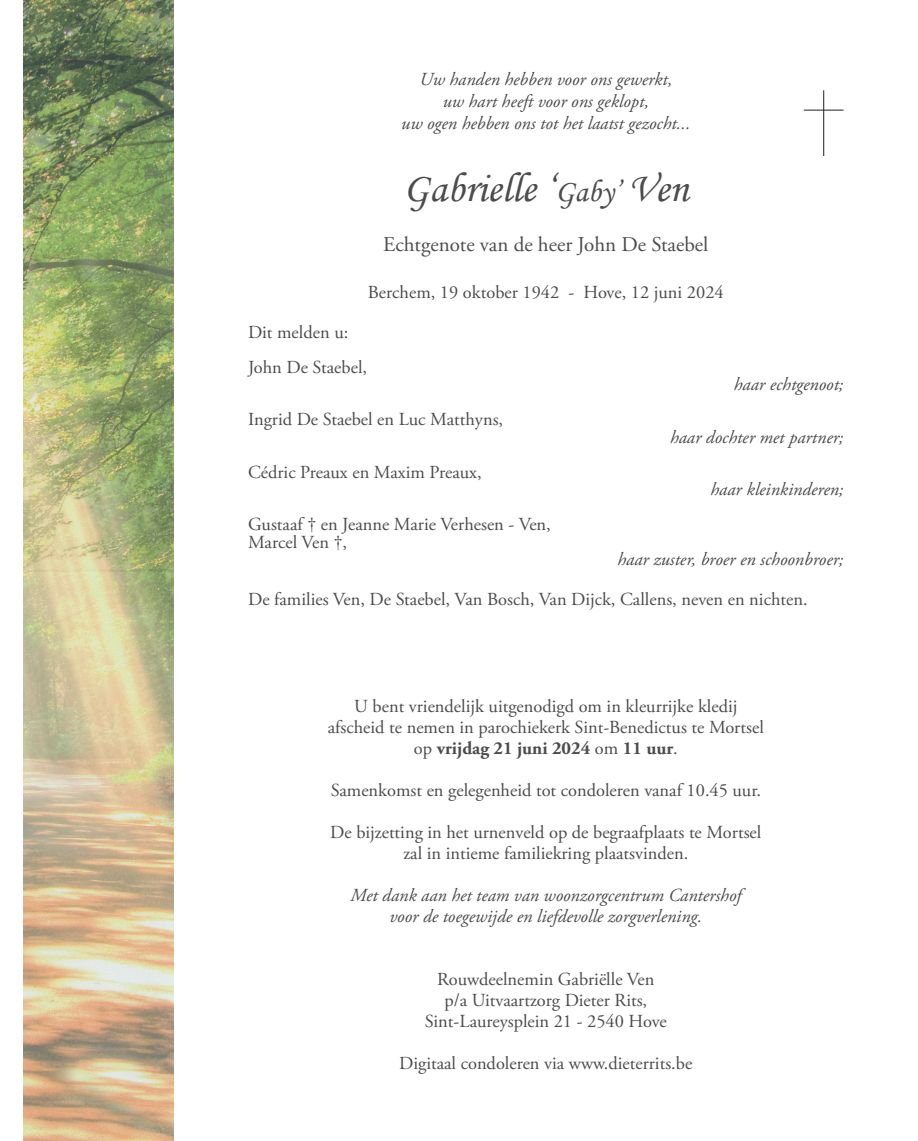
<style>
.page{position:relative;width:918px;height:1141px;background:#fff}
.page>*{position:absolute;margin:0;border:0;box-sizing:border-box;transform-origin:0 0}
.t1{font:42px "Monotype Corsiva";color:#4b4c4d}
.t2{font:21px "Adobe Garamond Pro";color:#4b4c4d}
.t3{font:18.38px/21px "Adobe Garamond Pro";color:#4b4c4d;text-align:center}
.t4{font:italic 18.38px "Adobe Garamond Pro";color:#4b4c4d}
.t5{font:700 18.38px "Adobe Garamond Pro";color:#4b4c4d}
.s1{font-size:31.5px}
.s2{font-weight:400}
</style>
<div class="page">
<img style="left:23px;top:0;width:151px;height:1141px">
<hr style="left:823px;top:90px;width:1px;height:66px;background:#231f20">
<hr style="left:804px;top:110px;width:39px;height:1px;background:#231f20">
<p class="t4" style="left:419px;top:68px;width:254px">Uw handen hebben voor ons gewerkt,</p>
<p class="t4" style="left:443px;top:90px;width:208px">uw hart heeft voor ons geklopt,</p>
<p class="t4" style="left:401px;top:112px;width:291px">uw ogen hebben ons tot het laatst gezocht...</p>
<p class="t1" style="left:403px;top:162px;width:287px">Gabrielle ‘<span class="s1">Gaby’</span> Ven</p>
<p class="t2" style="left:383px;top:232px;width:327px">Echtgenote van de heer John De Staebel</p>
<p class="t3" style="left:368px;top:283px;width:357px">Berchem, 19 oktober 1942 - Hove, 12 juni 2024</p>
<p class="t3" style="left:248px;top:322px;width:102px">Dit melden u:</p>
<p class="t3" style="left:248px;top:357px;width:120px">John De Staebel,</p>
<p class="t4" style="left:734px;top:374px;width:111px">haar echtgenoot;</p>
<p class="t3" style="left:248px;top:410px;width:257px">Ingrid De Staebel en Luc Matthyns,</p>
<p class="t3" style="left:248px;top:462px;width:235px">Cédric Preaux en Maxim Preaux,</p>
<p class="t3" style="left:248px;top:515px;width:304px">Gustaaf † en Jeanne Marie Verhesen - Ven,</p>
<p class="t3" style="left:248px;top:532px;width:100px">Marcel Ven †,</p>
<p class="t4" style="left:670px;top:426px;width:175px">haar dochter met partner;</p>
<p class="t4" style="left:710px;top:479px;width:134px">haar kleinkinderen;</p>
<p class="t4" style="left:617px;top:549px;width:228px">haar zuster, broer en schoonbroer;</p>
<p class="t3" style="left:248px;top:589px;width:561px">De families Ven, De Staebel, Van Bosch, Van Dijck, Callens, neven en nichten.</p>
<p class="t3" style="left:354px;top:696px;width:385px">U bent vriendelijk uitgenodigd om in kleurrijke kledij</p>
<p class="t3" style="left:328px;top:717px;width:438px">afscheid te nemen in parochiekerk Sint-Benedictus te Mortsel</p>
<p class="t5" style="left:414px;top:738px;width:265px"><span class="s2">op</span> vrijdag 21 juni 2024 <span class="s2">om</span> 11 uur<span class="s2">.</span></p>
<p class="t3" style="left:331px;top:780px;width:432px">Samenkomst en gelegenheid tot condoleren vanaf 10.45 uur.</p>
<p class="t3" style="left:330px;top:822px;width:433px">De bijzetting in het urnenveld op de begraafplaats te Mortsel</p>
<p class="t3" style="left:403px;top:843px;width:286px">zal in intieme familiekring plaatsvinden.</p>
<p class="t4" style="left:350px;top:884px;width:392px">Met dank aan het team van woonzorgcentrum Cantershof</p>
<p class="t4" style="left:389px;top:905px;width:314px">voor de toegewijde en liefdevolle zorgverlening.</p>
<p class="t3" style="left:437px;top:969px;width:219px">Rouwdeelnemin Gabriëlle Ven</p>
<p class="t3" style="left:425px;top:990px;width:243px">p/a Uitvaartzorg Dieter Rits,<br>Sint-Laureysplein 21 - 2540 Hove</p>
<p class="t3" style="left:399px;top:1053px;width:294px">Digitaal condoleren via www.dieterrits.be</p>
</div>
